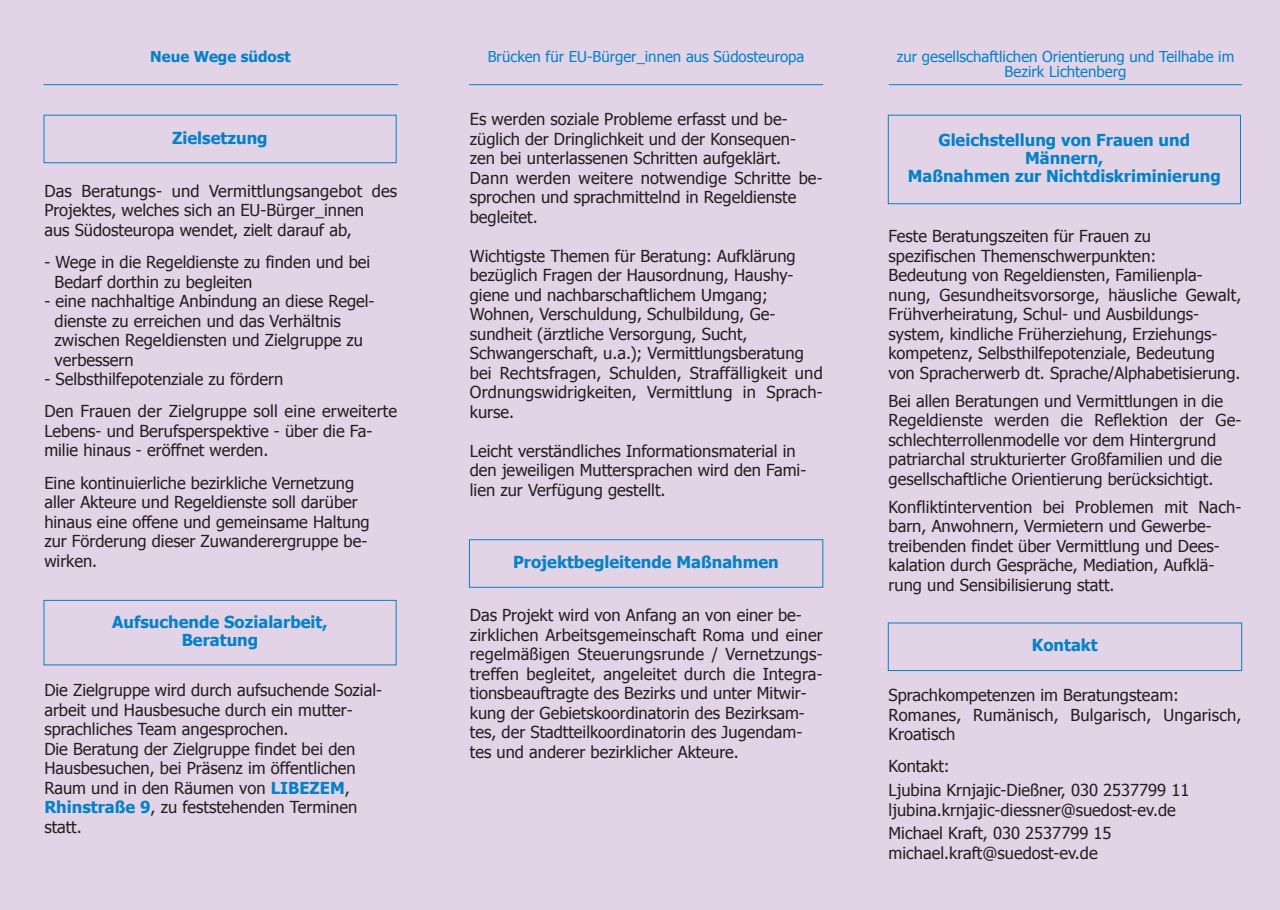
<style>
.page{position:relative;width:1280px;height:910px;background:#fff}
.page>*{position:absolute;margin:0;border:0;box-sizing:border-box;transform-origin:0 0}
.t1{font:16.5px/19.5px "Tahoma";color:#231f20}
.t2{font:700 16.5px/18px "Tahoma";color:#0581c6;text-align:center}
.t3{font:15px/14.2px "Tahoma";color:#0581c6;text-align:center}
.t4{font:700 15px "Tahoma";color:#0581c6}
.s1{font-weight:700;color:#0581c6}
</style>
<div class="page">
<div style="left:1px;top:0;width:1279px;height:909px;background:#e2d4e6"></div>
<div style="left:469px;top:539px;width:354px;height:49px;border:1px solid #0581c6"></div>
<div style="left:888px;top:115px;width:353px;height:89px;border:1px solid #0581c6"></div>
<div style="left:888px;top:623px;width:354px;height:48px;border:1px solid #0581c6"></div>
<div style="left:44px;top:115px;width:353px;height:48px;border:1px solid #0581c6"></div>
<div style="left:44px;top:600px;width:352px;height:65px;border:1px solid #0581c6"></div>
<hr style="left:469px;top:84px;width:354px;height:1px;background:#0581c6">
<hr style="left:889px;top:84px;width:353px;height:1px;background:#0581c6">
<hr style="left:44px;top:84px;width:354px;height:1px;background:#0581c6">
<p class="t4" style="left:150px;top:47px;width:142px">Neue Wege südost</p>
<p class="t3" style="left:897px;top:49px;width:339px">zur gesellschaftlichen Orientierung und Teilhabe im<br>Bezirk Lichtenberg</p>
<p class="t3" style="left:488px;top:49px;width:318px">Brücken für EU-Bürger_innen aus Südosteuropa</p>
<p class="t2" style="left:172px;top:128px;width:97px">Zielsetzung</p>
<p class="t1" style="left:44px;top:180px;width:354px">Das Beratungs- und Vermittlungsangebot des<br>Projektes, welches sich an EU-Bürger_innen<br>aus Südosteuropa wendet, zielt darauf ab,</p>
<p class="t1" style="left:55px;top:252px;width:317px;text-indent:-10px">- Wege in die Regeldienste zu finden und bei<br>Bedarf dorthin zu begleiten</p>
<p class="t1" style="left:55px;top:291px;width:321px;text-indent:-10px">- eine nachhaltige Anbindung an diese Regel&shy;dienste zu erreichen und das Verhältnis zwischen Regeldiensten und Zielgruppe zu verbessern</p>
<p class="t1" style="left:44px;top:362px;width:354px;line-height:32.2px">- Selbsthilfepotenziale zu fördern<br>Den Frauen der Zielgruppe soll eine erweiterte</p>
<p class="t1" style="left:44px;top:420px;width:330px">Lebens- und Berufsperspektive - über die Fa&shy;milie hinaus - eröffnet werden.</p>
<p class="t1" style="left:44px;top:472px;width:327px">Eine kontinuierliche bezirkliche Vernetzung aller Akteure und Regeldienste soll darüber hinaus eine offene und gemeinsame Haltung zur Förderung dieser Zuwanderergruppe be&shy;wirken.</p>
<p class="t2" style="left:112px;top:613px;width:217px">Aufsuchende Sozialarbeit,<br>Beratung</p>
<p class="t1" style="left:44px;top:680px;width:339px">Die Zielgruppe wird durch aufsuchende Sozial&shy;arbeit und Hausbesuche durch ein mutter&shy;sprachliches Team angesprochen.<br>Die Beratung der Zielgruppe findet bei den Hausbesuchen, bei Präsenz im öffentlichen Raum und in den Räumen von <span class="s1">LIBEZEM</span>, <span class="s1">Rhinstraße 9</span>, zu feststehenden Terminen statt.</p>
<p class="t1" style="left:470px;top:109px;width:354px">Es werden soziale Probleme erfasst und be&shy;züglich der Dringlichkeit und der Konsequen&shy;zen bei unterlassenen Schritten aufgeklärt.<br>Dann werden weitere notwendige Schritte be&shy;sprochen und sprachmittelnd in Regeldienste begleitet.</p>
<p class="t1" style="left:470px;top:245px;width:354px">Wichtigste Themen für Beratung: Aufklärung bezüglich Fragen der Hausordnung, Haushy&shy;giene und nachbarschaftlichem Umgang; Wohnen, Verschuldung, Schulbildung, Ge&shy;sundheit (ärztliche Versorgung, Sucht, Schwangerschaft, u.a.); Vermittlungsberatung bei Rechtsfragen, Schulden, Straffälligkeit und Ordnungswidrigkeiten, Vermittlung in Sprach&shy;kurse.</p>
<p class="t1" style="left:470px;top:440px;width:338px">Leicht verständliches Informationsmaterial in den jeweiligen Muttersprachen wird den Fami&shy;lien zur Verfügung gestellt.</p>
<p class="t2" style="left:513px;top:553px;width:267px">Projektbegleitende Maßnahmen</p>
<p class="t1" style="left:470px;top:605px;width:354px">Das Projekt wird von Anfang an von einer be&shy;zirklichen Arbeitsgemeinschaft Roma und einer regelmäßigen Steuerungsrunde / Vernetzungs&shy;treffen begleitet, angeleitet durch die Integra&shy;tionsbeauftragte des Bezirks und unter Mitwir&shy;kung der Gebietskoordinatorin des Bezirksam&shy;tes, der Stadtteilkoordinatorin des Jugendam&shy;tes und anderer bezirklicher Akteure.</p>
<p class="t2" style="left:908px;top:131px;width:314px">Gleichstellung von Frauen und<br>Männern,<br>Maßnahmen zur Nichtdiskriminierung</p>
<p class="t1" style="left:888px;top:226px;width:354px">Feste Beratungszeiten für Frauen zu spezifischen Themenschwerpunkten:<br>Bedeutung von Regeldiensten, Familienpla&shy;nung, Gesundheitsvorsorge, häusliche Gewalt, Frühverheiratung, Schul- und Ausbildungs&shy;system, kindliche Früherziehung, Erziehungs&shy;kompetenz, Selbsthilfepotenziale, Bedeutung von Spracherwerb dt. Sprache/Alphabetisierung.</p>
<p class="t1" style="left:888px;top:390px;width:354px">Bei allen Beratungen und Vermittlungen in die Regeldienste werden die Reflektion der Ge&shy;schlechterrollenmodelle vor dem Hintergrund patriarchal strukturierter Großfamilien und die gesellschaftliche Orientierung berücksichtigt.</p>
<p class="t1" style="left:888px;top:497px;width:354px">Konfliktintervention bei Problemen mit Nach&shy;barn, Anwohnern, Vermietern und Gewerbe&shy;treibenden findet über Vermittlung und Dees&shy;kalation durch Gespräche, Mediation, Aufklä&shy;rung und Sensibilisierung statt.</p>
<p class="t2" style="left:1032px;top:636px;width:67px">Kontakt</p>
<p class="t1" style="left:888px;top:685px;width:354px">Sprachkompetenzen im Beratungsteam:<br>Romanes, Rumänisch, Bulgarisch, Ungarisch,<br>Kroatisch</p>
<p class="t1" style="left:888px;top:754px;width:302px;line-height:23.7px">Kontakt:<br>Ljubina Krnjajic-Dießner, 030 2537799 11</p>
<p class="t1" style="left:888px;top:797px;width:289px;line-height:23.7px">ljubina.krnjajic-diessner@suedost-ev.de<br>Michael Kraft, 030 2537799 15</p>
<p class="t1" style="left:888px;top:843px;width:211px">michael.kraft@suedost-ev.de</p>
</div>
